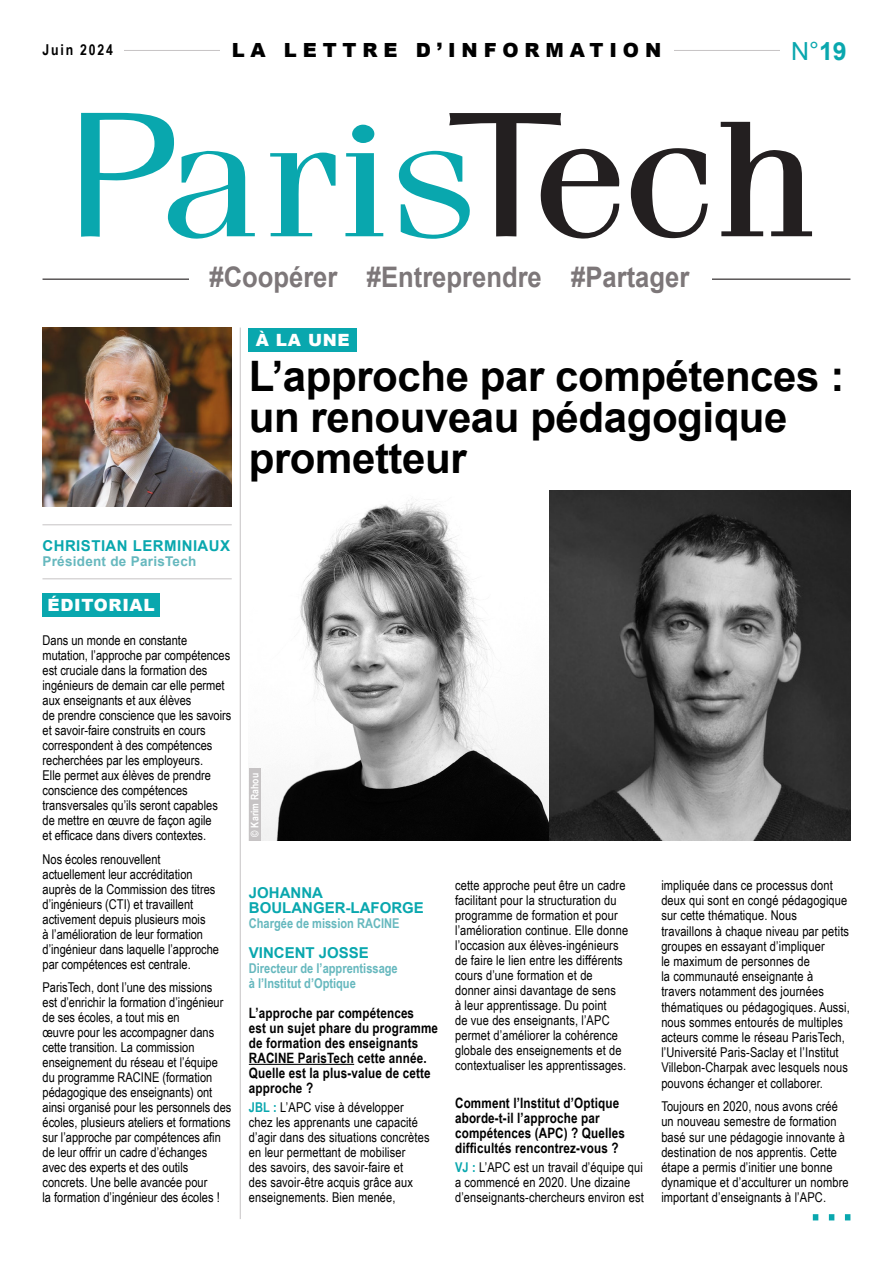
<style>
.page{position:relative;width:893px;height:1263px;background:#fff}
.page>*{position:absolute;margin:0;border:0;box-sizing:border-box;transform-origin:0 0}
.t1{font:700 42px/40.7px "Arial";letter-spacing:-.01em;color:#000}
.t2{font:700 28.35px "Arial";color:#7d7779;scale:.9 1}
.t3{font:24.9px "Arial";color:#09a7ae}
.t4{font:900 19.5px "Arial";letter-spacing:.3em;color:#000}
.t5{font:900 16.8px "Arial";letter-spacing:.04em;color:#fff}
.Texte_courant{font:700 15px/15px "Arial";color:#09a7ae}
.Nom{font:700 15px "Arial";letter-spacing:.03em;color:#09a7ae}
.t6{font:700 15px "Arial Narrow";letter-spacing:.12em;color:#000}
.Questions{font:700 14.25px/15px "Arial Narrow";letter-spacing:.01em;color:#000}
.Texte_courant-2{font:13.5px/15px "Arial Narrow";letter-spacing:.01em;color:#000}
.Texte_courant-3{font:700 13.5px/15px "Arial Narrow";color:#66b8be}
.Nom-2{font:700 13.5px "Arial";letter-spacing:.02em;color:#66b8be}
.Texte_courant-4{font:700 10.5px "Arial Narrow";letter-spacing:.01em;color:#fff}
.s1{font-weight:700}
.s2{font-weight:700;color:#09a7ae}
</style>
<div class="page">
<svg style="left:81px;top:113px;width:174px;height:126px"></svg>
<svg style="left:270px;top:153px;width:66px;height:83px"></svg>
<svg style="left:345px;top:125px;width:38px;height:111px"></svg>
<svg style="left:399px;top:113px;width:220px;height:126px"></svg>
<svg style="left:631px;top:148px;width:77px;height:90px"></svg>
<svg style="left:721px;top:122px;width:91px;height:114px"></svg>
<hr style="left:43px;top:279px;width:807px;height:1px;background:#231f20">
<div style="left:189px;top:264px;width:522px;height:33px;background:#fff"></div>
<hr style="left:240px;top:328px;width:1px;height:891px;background:#c6c3c4">
<hr style="left:92px;top:50px;width:689px;height:1px;background:#c6c3c4">
<div style="left:43px;top:35px;width:81px;height:31px;background:#fff"></div>
<div style="left:220px;top:35px;width:453px;height:31px;background:#fff"></div>
<div style="left:780px;top:35px;width:70px;height:31px;background:#fff"></div>
<img style="left:249px;top:491px;width:601px;height:350px">
<div style="left:249px;top:769px;width:12px;height:72px;background:#c6c3c4"></div>
<img style="left:43px;top:328px;width:189px;height:179px">
<hr style="left:42px;top:524px;width:190px;height:1px;background:#c6c3c4">
<hr style="left:42px;top:578px;width:190px;height:1px;background:#c6c3c4">
<div style="left:249px;top:328px;width:108px;height:23px;background:#09a7ae"></div>
<hr style="left:249px;top:1064px;width:105px;height:1px;background:#000">
<div style="left:43px;top:593px;width:117px;height:24px;background:#09a7ae"></div>
<svg style="left:813px;top:1214px;width:37px;height:6px"></svg>
<p class="t6" style="left:43px;top:38px;width:72px">Juin 2024</p>
<p class="t4" style="left:232px;top:36px;width:431px">LA LETTRE D’INFORMATION</p>
<p class="t3" style="left:791px;top:34px;width:57px">N°<span class="s1">19</span></p>
<p class="t2" style="left:209px;top:259px;width:144px">#Coopérer</p>
<p class="t2" style="left:367px;top:259px;width:196px">#Entreprendre</p>
<p class="t2" style="left:571px;top:259px;width:133px">#Partager</p>
<p class="t5" style="left:256px;top:327px;width:95px">À LA UNE</p>
<p class="t1" style="left:249px;top:357px;width:597px">L’approche par compétences : un renouveau pédagogique prometteur</p>
<p class="Nom" style="left:42px;top:535px;width:189px">CHRISTIAN LERMINIAUX</p>
<p class="Nom-2" style="left:42px;top:552px;width:155px">Président de ParisTech</p>
<p class="t5" style="left:48px;top:593px;width:109px">ÉDITORIAL</p>
<p class="Texte_courant-2" style="left:43px;top:632px;width:190px">Dans un monde en constante mutation, l’approche par compétences est cruciale dans la formation des ingénieurs de demain car elle permet aux enseignants et aux élèves<br>de prendre conscience que les savoirs et savoir-faire construits en cours correspondent à des compétences recherchées par les employeurs.<br>Elle permet aux élèves de prendre conscience des compétences transversales qu’ils seront capables de mettre en œuvre de façon agile<br>et efficace dans divers contextes.</p>
<p class="Texte_courant-2" style="left:43px;top:851px;width:178px">Nos écoles renouvellent actuellement leur accréditation auprès de la Commission des titres d’ingénieurs (CTI) et travaillent activement depuis plusieurs mois<br>à l’amélioration de leur formation d’ingénieur dans laquelle l’approche par compétences est centrale.</p>
<p class="Texte_courant-2" style="left:43px;top:979px;width:190px">ParisTech, dont l’une des missions<br>est d’enrichir la formation d’ingénieur de ses écoles, a tout mis en<br>œuvre pour les accompagner dans cette transition. La commission enseignement du réseau et l’équipe du programme RACINE (formation pédagogique des enseignants) ont ainsi organisé pour les personnels des écoles, plusieurs ateliers et formations sur l’approche par compétences afin de leur offrir un cadre d’échanges avec des experts et des outils concrets. Une belle avancée pour<br>la formation d’ingénieur des écoles !</p>
<p class="Texte_courant-4" style="left:247px;top:837px;width:65px;rotate:-90deg">© Karim Rahou</p>
<p class="Texte_courant" style="left:249px;top:885px;width:176px">JOHANNA<br>BOULANGER-LAFORGE</p>
<p class="Texte_courant-3" style="left:249px;top:915px;width:152px">Chargée de mission RACINE</p>
<p class="Texte_courant" style="left:249px;top:945px;width:122px">VINCENT JOSSE</p>
<p class="Texte_courant-3" style="left:249px;top:960px;width:150px">Directeur de l’apprentissage à l’Institut d’Optique</p>
<p class="Questions" style="left:249px;top:1004px;width:191px">L’approche par compétences<br>est un sujet phare du programme de formation des enseignants<br>RACINE ParisTech cette année.<br>Quelle est la plus-value de cette approche ?</p>
<p class="Texte_courant-2" style="left:249px;top:1099px;width:182px"><span class="s2">JBL :</span> L’APC vise à développer chez les apprenants une capacité d’agir dans des situations concrètes en leur permettant de mobiliser<br>des savoirs, des savoir-faire et<br>des savoir-être acquis grâce aux enseignements. Bien menée,</p>
<p class="Texte_courant-2" style="left:455px;top:877px;width:175px">cette approche peut être un cadre facilitant pour la structuration du programme de formation et pour l’amélioration continue. Elle donne l’occasion aux élèves-ingénieurs de faire le lien entre les différents cours d’une formation et de donner ainsi davantage de sens<br>à leur apprentissage. Du point<br>de vue des enseignants, l’APC permet d’améliorer la cohérence globale des enseignements et de contextualiser les apprentissages.</p>
<p class="Questions" style="left:455px;top:1095px;width:171px">Comment l’Institut d’Optique aborde-t-il l’approche par compétences (APC) ? Quelles difficultés rencontrez-vous ?</p>
<p class="Texte_courant-2" style="left:455px;top:1159px;width:190px"><span class="s2">VJ :</span> L’APC est un travail d’équipe qui a commencé en 2020. Une dizaine d’enseignants-chercheurs environ est</p>
<p class="Texte_courant-2" style="left:661px;top:877px;width:190px">impliquée dans ce processus dont deux qui sont en congé pédagogique sur cette thématique. Nous travaillons à chaque niveau par petits groupes en essayant d’impliquer<br>le maximum de personnes de<br>la communauté enseignante à travers notamment des journées thématiques ou pédagogiques. Aussi, nous sommes entourés de multiples acteurs comme le réseau ParisTech, l’Université Paris-Saclay et l’Institut Villebon-Charpak avec lesquels nous pouvons échanger et collaborer.</p>
<p class="Texte_courant-2" style="left:661px;top:1098px;width:189px">Toujours en 2020, nous avons créé un nouveau semestre de formation basé sur une pédagogie innovante à destination de nos apprentis. Cette étape a permis d’initier une bonne dynamique et d’acculturer un nombre important d’enseignants à l’APC.</p>
</div>
